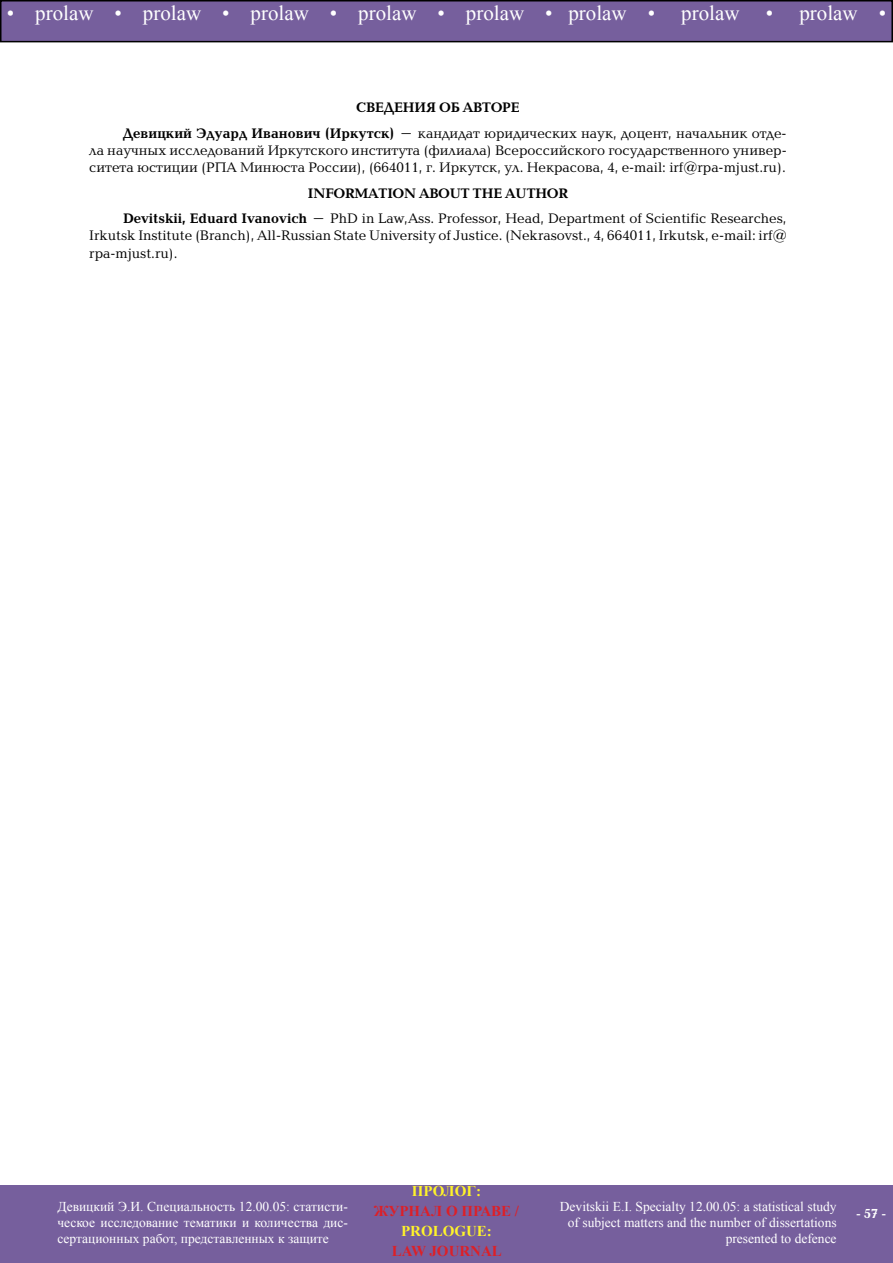
<style>
.page{position:relative;width:893px;height:1263px;background:#fff}
.page>*{position:absolute;margin:0;border:0;box-sizing:border-box;transform-origin:0 0}
.t1{font:21px "Times New Roman";color:#fff}
.t2{font:700 15px "Times New Roman";color:#dc2028}
.t3{font:700 15px "Times New Roman";color:#fff32a}
.t4{font:14.25px/17.1px "Baltica C";color:#000}
.t5{font:700 14.25px/25.7px "Baltica C";color:#000}
.t6{font:13.5px/16.2px "Times New Roman";color:#fff;text-align:justify}
.t7{font:700 13.5px "Baltica C";color:#fff}
.s1{font-weight:400}
.s2{font-weight:700}
</style>
<div class="page">
<div style="left:0;top:0;width:893px;height:42px;background:#765f9d;border:2px solid #000"></div>
<div style="left:0;top:1185px;width:893px;height:78px;background:#765f9d"></div>
<h1 class="t1" style="left:7px;top:-1px;width:650px">• prolaw • prolaw • prolaw • prolaw • prolaw • prolaw •</h1>
<h1 class="t1" style="left:681px;top:-1px;width:60px">prolaw</h1>
<h1 class="t1" style="left:766px;top:-1px;width:122px">• prolaw •</h1>
<p class="t5" style="left:123px;top:95px;width:665px;text-indent:233px">СВЕДЕНИЯ ОБ АВТОРЕ<br>Девицкий Эдуард Иванович (Иркутск) <span class="s1">– кандидат юридических наук, доцент, начальник отде-</span></p>
<p class="t4" style="left:89px;top:142px;width:699px">ла научных исследований Иркутского института (филиала) Всероссийского государственного универ&shy;ситета юстиции (РПА Минюста России), (664011, г. Иркутск, ул. Некрасова, 4, e-mail: irf@rpa-mjust.ru).</p>
<p class="t4" style="left:123px;top:181px;width:665px;line-height:25.7px;text-indent:185px"><span class="s2">INFORMATION ABOUT THE AUTHOR<br>Devitskii, Eduard Ivanovich</span> – PhD in Law,Ass. Professor, Head, Department of Scientific Researches,</p>
<p class="t4" style="left:89px;top:228px;width:699px">Irkutsk Institute (Branch), All-Russian State University of Justice. (Nekrasovst., 4, 664011, Irkutsk, e-mail: irf@ rpa-mjust.ru).</p>
<p class="t3" style="left:412px;top:1180px;width:71px">ПРОЛОГ:</p>
<p class="t2" style="left:374px;top:1200px;width:147px">ЖУРНАЛ О ПРАВЕ /</p>
<p class="t3" style="left:401px;top:1220px;width:92px">PROLOGUE:</p>
<p class="t2" style="left:392px;top:1240px;width:112px">LAW JOURNAL</p>
<p class="t6" style="left:57px;top:1198px;width:292px">Девицкий Э.И. Специальность 12.00.05: статисти&shy;ческое исследование тематики и количества дис&shy;сертационных работ, представленных к защите</p>
<p class="t6" style="left:560px;top:1198px;width:278px;text-align:right">Devitskii E.I. Specialty 12.00.05: a statistical study of subject matters and the number of dissertations presented to defence</p>
<p class="t7" style="left:856px;top:1206px;width:31px">- 57 -</p>
</div>
